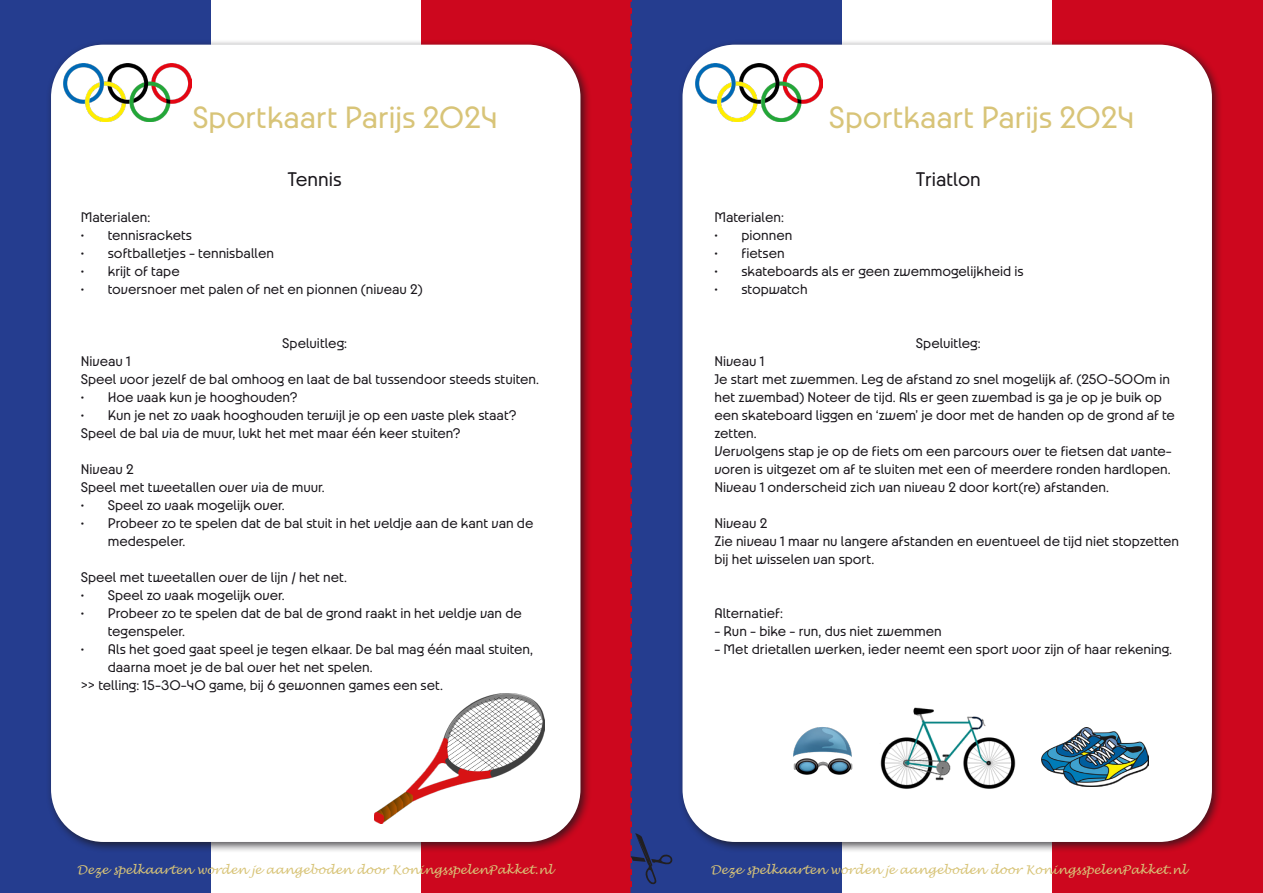
<style>
.page{position:relative;width:1263px;height:893px;background:#fff}
.page>*{position:absolute;margin:0;border:0;box-sizing:border-box;transform-origin:0 0}
.t1{font:33px "Paris 2024 Variable Regular";color:#d8c478}
.t2{font:21px "Paris 2024 Variable Regular";color:#1a171c}
.t3{font:15px/18px "Paris 2024 Variable Regular";color:#1a171c}
.t4{font:italic 12px "Lucida Handwriting";color:#d8c478}
</style>
<div class="page">
<div style="left:1052px;top:0;width:211px;height:893px;background:#cd071e"></div>
<div style="left:631px;top:0;width:211px;height:893px;background:#253d8f"></div>
<div style="left:421px;top:0;width:210px;height:893px;background:#cd071e"></div>
<div style="left:0;top:0;width:210px;height:893px;background:#253d8f"></div>
<div style="left:46px;top:39px;width:546px;height:814px;background:#1a171c;opacity:.75"></div>
<div style="left:51px;top:45px;width:529px;height:797px;background:#fff;border-radius:52px"></div>
<div style="left:677px;top:39px;width:546px;height:814px;background:#1a171c;opacity:.75"></div>
<div style="left:682px;top:45px;width:530px;height:797px;background:#fff;border-radius:52px"></div>
<svg style="left:631px;top:0;width:41px;height:887px"></svg>
<img style="left:64px;top:64px;width:127px;height:57px">
<img style="left:695px;top:64px;width:128px;height:57px">
<img style="left:1070px;top:727px;width:78px;height:59px">
<img style="left:857px;top:707px;width:213px;height:146px">
<img style="left:793px;top:727px;width:60px;height:48px">
<img style="left:374px;top:693px;width:170px;height:130px">
<h1 class="t1" style="left:192px;top:96px;width:307px">Sportkaart Parijs 2024</h1>
<h1 class="t1" style="left:829px;top:96px;width:307px">Sportkaart Parijs 2024</h1>
<h2 class="t2" style="left:288px;top:165px;width:56px">Tennis</h2>
<h2 class="t2" style="left:916px;top:165px;width:67px">Triatlon</h2>
<p class="t3" style="left:81px;top:207px;width:71px">Materialen:</p>
<p class="t3" style="left:81px;top:225px;width:113px">• tennisrackets</p>
<p class="t3" style="left:81px;top:243px;width:195px">• softballetjes - tennisballen</p>
<p class="t3" style="left:81px;top:261px;width:100px">• krijt of tape</p>
<p class="t3" style="left:81px;top:279px;width:343px">• toversnoer met palen of net en pionnen (niveau 2)</p>
<p class="t3" style="left:282px;top:333px;width:66px">Speluitleg:</p>
<p class="t3" style="left:81px;top:351px;width:460px">Niveau 1<br>Speel voor jezelf de bal omhoog en laat de bal tussendoor steeds stuiten.</p>
<p class="t3" style="left:81px;top:387px;width:218px">• Hoe vaak kun je hooghouden?</p>
<p class="t3" style="left:81px;top:405px;width:437px">• Kun je net zo vaak hooghouden terwijl je op een vaste plek staat?<br>Speel de bal via de muur, lukt het met maar één keer stuiten?</p>
<p class="t3" style="left:81px;top:459px;width:246px">Niveau 2<br>Speel met tweetallen over via de muur.</p>
<p class="t3" style="left:81px;top:495px;width:205px">• Speel zo vaak mogelijk over.</p>
<p class="t3" style="left:108px;top:513px;width:427px;text-indent:-27px">• Probeer zo te spelen dat de bal stuit in het veldje aan de kant van de medespeler.</p>
<p class="t3" style="left:81px;top:567px;width:268px">Speel met tweetallen over de lijn / het net.</p>
<p class="t3" style="left:81px;top:585px;width:205px">• Speel zo vaak mogelijk over.</p>
<p class="t3" style="left:108px;top:603px;width:415px;text-indent:-27px">• Probeer zo te spelen dat de bal de grond raakt in het veldje van de tegenspeler.</p>
<p class="t3" style="left:81px;top:639px;width:454px">• Als het goed gaat speel je tegen elkaar. De bal mag één maal stuiten,</p>
<p class="t3" style="left:108px;top:657px;width:266px">daarna moet je de bal over het net spelen.</p>
<p class="t3" style="left:81px;top:675px;width:364px">&gt;&gt; telling: 15-30-40 game, bij 6 gewonnen games een set.</p>
<p class="t3" style="left:714px;top:207px;width:71px">Materialen:</p>
<p class="t3" style="left:714px;top:225px;width:80px">• pionnen</p>
<p class="t3" style="left:714px;top:243px;width:72px">• fietsen</p>
<p class="t3" style="left:714px;top:261px;width:311px">• skateboards als er geen zwemmogelijkheid is</p>
<p class="t3" style="left:714px;top:279px;width:95px">• stopwatch</p>
<p class="t3" style="left:916px;top:333px;width:66px">Speluitleg:</p>
<p class="t3" style="left:714px;top:351px;width:462px">Niveau 1<br>Je start met zwemmen. Leg de afstand zo snel mogelijk af. (250-500m in het zwembad) Noteer de tijd. Als er geen zwembad is ga je op je buik op een skateboard liggen en ‘zwem’ je door met de handen op de grond af te zetten.<br>Vervolgens stap je op de fiets om een parcours over te fietsen dat vante&shy;voren is uitgezet om af te sluiten met een of meerdere ronden hardlopen.<br>Niveau 1 onderscheid zich van niveau 2 door kort(re) afstanden.</p>
<p class="t3" style="left:714px;top:513px;width:466px">Niveau 2<br>Zie niveau 1 maar nu langere afstanden en eventueel de tijd niet stopzetten bij het wisselen van sport.</p>
<p class="t3" style="left:714px;top:603px;width:70px">Alternatief:</p>
<p class="t3" style="left:714px;top:621px;width:229px">- Run - bike - run, dus niet zwemmen</p>
<p class="t3" style="left:714px;top:639px;width:459px">- Met drietallen werken, ieder neemt een sport voor zijn of haar rekening.</p>
<p class="t4" style="left:77px;top:861px;width:477px">Deze spelkaarten worden je aangeboden door KoningsspelenPakket.nl</p>
<p class="t4" style="left:710px;top:861px;width:477px">Deze spelkaarten worden je aangeboden door KoningsspelenPakket.nl</p>
</div>
